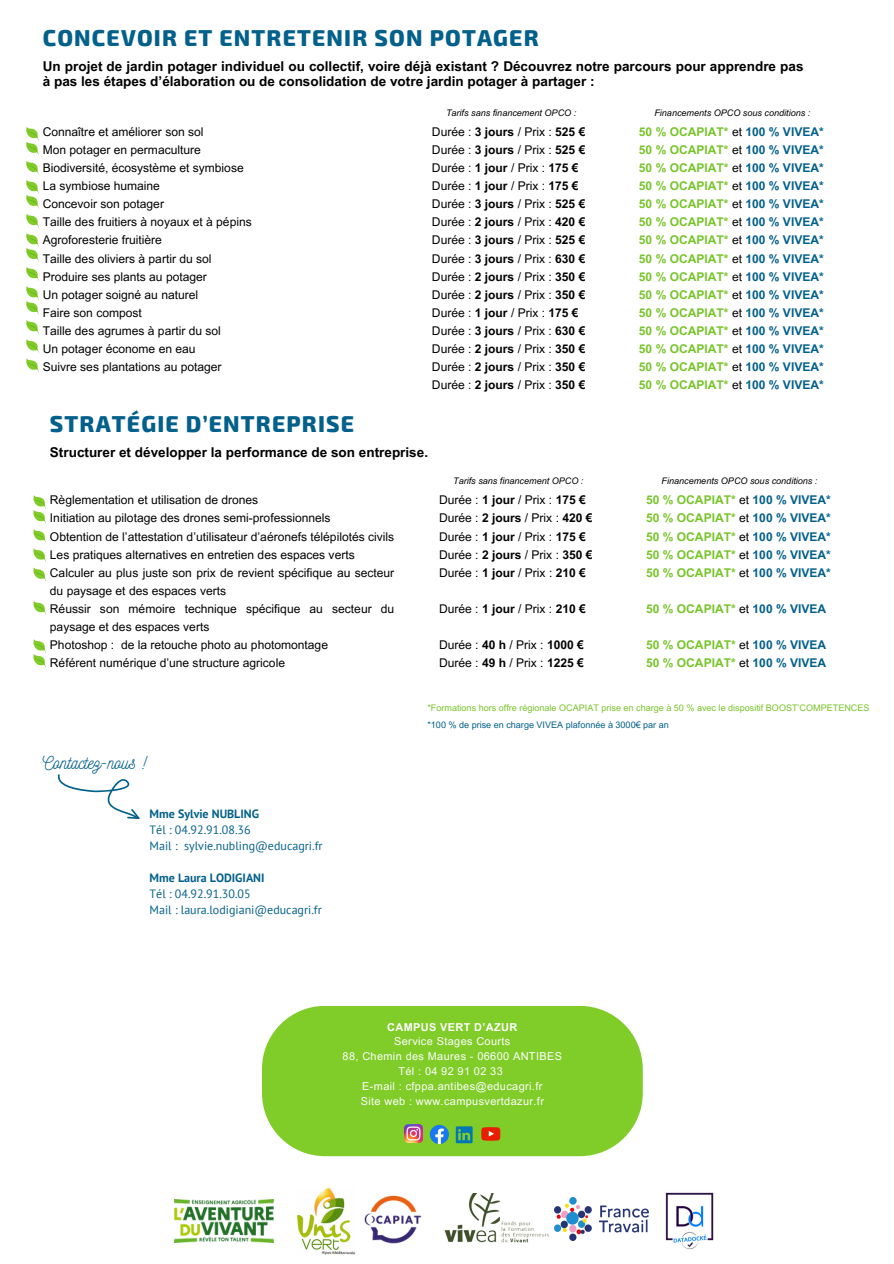
<style>
.page{position:relative;width:894px;height:1264px;background:#fff}
.page>*{position:absolute;margin:0;border:0;box-sizing:border-box;transform-origin:0 0}
.t1{font:800 22.5px "Exo 2";letter-spacing:.05em;color:#03608b}
.t2{font:18px "Nickainley";color:#03608b}
.t3{font:700 13.5px/14.7px "Arial MT Pro";color:#000}
.t4{font:12px/18px "Arial MT Pro";color:#000}
.t5{font:700 12px/18px "Arial MT Pro";color:#77c42a;text-align:justify}
.t6{font:12px/16px "PT Sans";color:#03608b}
.t7{font:10.95px/14.9px "Arial MT Pro";letter-spacing:.035em;color:#fefefe;text-align:center}
.t8{font:italic 9px "Arial MT Pro";color:#000}
.t9{font:9px "Arial MT Pro";color:#77c42a}
.t10{font:9px "Arial MT Pro";color:#03608b}
.s1{font-weight:400;color:#000}
.s2{color:#03608b}
.s3{font-weight:700}
</style>
<div class="page">
<svg style="left:33px;top:495px;width:13px;height:86px"></svg>
<svg style="left:33px;top:601px;width:13px;height:14px"></svg>
<svg style="left:26px;top:127px;width:13px;height:246px"></svg>
<svg style="left:33px;top:639px;width:13px;height:29px"></svg>
<div style="left:262px;top:1005px;width:380px;height:151px;background:#80cc28;border-radius:63px"></div>
<img style="left:404px;top:1124px;width:18px;height:18px">
<svg style="left:429px;top:1124px;width:20px;height:19px"></svg>
<svg style="left:455px;top:1126px;width:17px;height:17px"></svg>
<svg style="left:481px;top:1127px;width:19px;height:13px"></svg>
<img style="left:665px;top:1192px;width:49px;height:58px">
<img style="left:364px;top:1195px;width:57px;height:49px">
<img style="left:444px;top:1193px;width:105px;height:50px">
<img style="left:174px;top:1199px;width:99px;height:43px">
<svg style="left:58px;top:774px;width:82px;height:45px"></svg>
<img style="left:554px;top:1197px;width:94px;height:43px">
<img style="left:296px;top:1187px;width:59px;height:67px">
<p class="t1" style="left:43px;top:23px;width:497px">CONCEVOIR ET ENTRETENIR SON POTAGER</p>
<p class="t3" style="left:43px;top:61px;width:762px">Un projet de jardin potager individuel ou collectif, voire déjà existant ? Découvrez notre parcours pour apprendre pas à pas les étapes d’élaboration ou de consolidation de votre jardin potager à partager :</p>
<p class="t5" style="left:638px;top:124px;width:186px">50 % OCAPIAT* <span class="s1">et</span> <span class="s2">100 % VIVEA* </span>50 % OCAPIAT* <span class="s1">et</span> <span class="s2">100 % VIVEA* </span>50 % OCAPIAT* <span class="s1">et</span> <span class="s2">100 % VIVEA* </span>50 % OCAPIAT* <span class="s1">et</span> <span class="s2">100 % VIVEA* </span>50 % OCAPIAT* <span class="s1">et</span> <span class="s2">100 % VIVEA* </span>50 % OCAPIAT* <span class="s1">et</span> <span class="s2">100 % VIVEA* </span>50 % OCAPIAT* <span class="s1">et</span> <span class="s2">100 % VIVEA* </span>50 % OCAPIAT* <span class="s1">et</span> <span class="s2">100 % VIVEA* </span>50 % OCAPIAT* <span class="s1">et</span> <span class="s2">100 % VIVEA* </span>50 % OCAPIAT* <span class="s1">et</span> <span class="s2">100 % VIVEA* </span>50 % OCAPIAT* <span class="s1">et</span> <span class="s2">100 % VIVEA* </span>50 % OCAPIAT* <span class="s1">et</span> <span class="s2">100 % VIVEA* </span>50 % OCAPIAT* <span class="s1">et</span> <span class="s2">100 % VIVEA*</span></p>
<p class="t5" style="left:638px;top:359px;width:186px">50 % OCAPIAT* <span class="s1">et</span> <span class="s2">100 % VIVEA*<br></span>50 % OCAPIAT* <span class="s1">et</span> <span class="s2">100 % VIVEA*</span></p>
<p class="t8" style="left:446px;top:109px;width:132px">Tarifs sans financement OPCO :</p>
<h4 class="t8" style="left:654px;top:109px;width:157px">Financements OPCO sous conditions :</h4>
<p class="t4" style="left:43px;top:124px;width:210px">Connaître et améliorer son sol<br>Mon potager en permaculture<br>Biodiversité, écosystème et symbiose<br>La symbiose humaine<br>Concevoir son potager<br>Taille des fruitiers à noyaux et à pépins<br>Agroforesterie fruitière<br>Taille des oliviers à partir du sol<br>Produire ses plants au potager<br>Un potager soigné au naturel<br>Faire son compost<br>Taille des agrumes à partir du sol<br>Un potager économe en eau<br>Suivre ses plantations au potager</p>
<p class="t4" style="left:432px;top:124px;width:155px">Durée : <span class="s3">3 jours</span> / Prix : <span class="s3">525 €<br></span>Durée : <span class="s3">3 jours</span> / Prix : <span class="s3">525 €<br></span>Durée : <span class="s3">1 jour</span> / Prix : <span class="s3">175 €<br></span>Durée : <span class="s3">1 jour</span> / Prix : <span class="s3">175 €<br></span>Durée : <span class="s3">3 jours</span> / Prix : <span class="s3">525 €<br></span>Durée : <span class="s3">2 jours</span> / Prix : <span class="s3">420 €<br></span>Durée : <span class="s3">3 jours</span> / Prix : <span class="s3">525 €<br></span>Durée : <span class="s3">3 jours</span> / Prix : <span class="s3">630 €<br></span>Durée : <span class="s3">2 jours</span> / Prix : <span class="s3">350 €<br></span>Durée : <span class="s3">2 jours</span> / Prix : <span class="s3">350 €<br></span>Durée : <span class="s3">1 jour</span> / Prix : <span class="s3">175 €<br></span>Durée : <span class="s3">3 jours</span> / Prix : <span class="s3">630 €<br></span>Durée : <span class="s3">2 jours</span> / Prix : <span class="s3">350 €<br></span>Durée : <span class="s3">2 jours</span> / Prix : <span class="s3">350 €<br></span>Durée : <span class="s3">2 jours</span> / Prix : <span class="s3">350 €</span></p>
<p class="t1" style="left:50px;top:409px;width:305px">STRATÉGIE D’ENTREPRISE</p>
<p class="t3" style="left:50px;top:447px;width:379px">Structurer et développer la performance de son entreprise.</p>
<h4 class="t4" style="left:50px;top:492px;width:346px">Règlementation et utilisation de drones<br>Initiation au pilotage des drones semi-professionnels<br>Obtention de l’attestation d’utilisateur d’aéronefs télépilotés civils Les pratiques alternatives en entretien des espaces verts Calculer au plus juste son prix de revient spécifique au secteur du paysage et des espaces verts<br>Réussir son mémoire technique spécifique au secteur du paysage et des espaces verts<br>Photoshop : de la retouche photo au photomontage<br>Référent numérique d’une structure agricole</h4>
<p class="t4" style="left:439px;top:492px;width:155px">Durée : <span class="s3">1 jour</span> / Prix : <span class="s3">175 €<br></span>Durée : <span class="s3">2 jours</span> / Prix : <span class="s3">420 €<br></span>Durée : <span class="s3">1 jour</span> / Prix : <span class="s3">175 €<br></span>Durée : <span class="s3">2 jours</span> / Prix : <span class="s3">350 €<br></span>Durée : <span class="s3">1 jour</span> / Prix : <span class="s3">210 €</span></p>
<p class="t8" style="left:453px;top:478px;width:132px">Tarifs sans financement OPCO :</p>
<p class="t8" style="left:661px;top:478px;width:157px">Financements OPCO sous conditions :</p>
<p class="t5" style="left:646px;top:492px;width:186px">50 % OCAPIAT* <span class="s1">et</span> <span class="s2">100 % VIVEA* </span>50 % OCAPIAT* <span class="s1">et</span> <span class="s2">100 % VIVEA* </span>50 % OCAPIAT* <span class="s1">et</span> <span class="s2">100 % VIVEA* </span>50 % OCAPIAT* <span class="s1">et</span> <span class="s2">100 % VIVEA* </span>50 % OCAPIAT* <span class="s1">et</span> <span class="s2">100 % VIVEA*</span></p>
<h3 class="t5" style="left:646px;top:601px;width:182px">50 % OCAPIAT* <span class="s1">et</span> <span class="s2">100 % VIVEA</span></h3>
<h3 class="t5" style="left:646px;top:637px;width:182px">50 % OCAPIAT* <span class="s1">et</span> <span class="s2">100 % VIVEA<br></span>50 % OCAPIAT* <span class="s1">et</span> <span class="s2">100 % VIVEA</span></h3>
<h4 class="t4" style="left:439px;top:601px;width:148px">Durée : <span class="s3">1 jour</span> / Prix : <span class="s3">210 €</span></h4>
<h4 class="t4" style="left:439px;top:637px;width:146px">Durée : <span class="s3">40 h</span> / Prix : <span class="s3">1000 €<br></span>Durée : <span class="s3">49 h</span> / Prix : <span class="s3">1225 €</span></h4>
<p class="t2" style="left:43px;top:751px;width:105px">Contactez-nous !</p>
<p class="t6" style="left:150px;top:805px;width:174px"><span class="s3">Mme Sylvie NUBLING<br></span>Tél : 04.92.91.08.36<br>Mail : sylvie.nubling@educagri.fr</p>
<p class="t6" style="left:150px;top:869px;width:174px"><span class="s3">Mme Laura LODIGIANI<br></span>Tél : 04.92.91.30.05<br>Mail : laura.lodigiani@educagri.fr</p>
<p class="t9" style="left:427px;top:704px;width:443px">*Formations hors offre régionale OCAPIAT prise en charge à 50 % avec le dispositif BOOST’COMPETENCES</p>
<p class="t10" style="left:427px;top:721px;width:243px">*100 % de prise en charge VIVEA plafonnée à 3000€ par an</p>
<p class="t7" style="left:342px;top:1020px;width:221px"><span class="s3">CAMPUS VERT D’AZUR<br></span>Service Stages Courts<br>88, Chemin des Maures - 06600 ANTIBES<br>Tél : 04 92 91 02 33<br>E-mail : cfppa.antibes@educagri.fr<br>Site web : www.campusvertdazur.fr</p>
</div>
